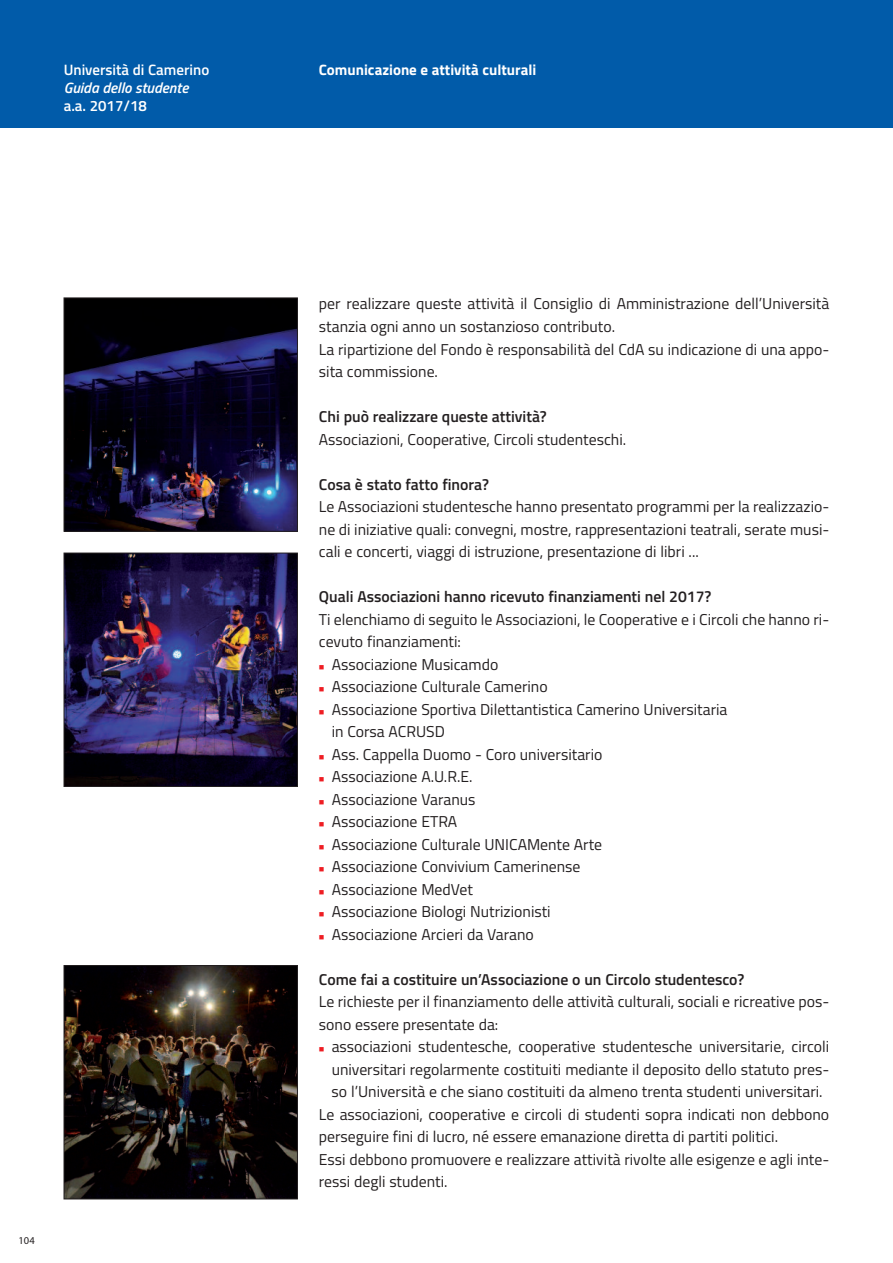
<style>
.page{position:relative;width:893px;height:1263px;background:#fff}
.page>*{position:absolute;margin:0;border:0;box-sizing:border-box;transform-origin:0 0}
.t1{font:15.75px/22.5px "Titillium";color:#231f20}
.t2{font:600 15.75px "Titillium";color:#231f20}
.t3{font:600 15px "Titillium";color:#fff}
.t4{font:700 15px "Titillium";color:#fff}
.t5{font:italic 600 15px "Titillium";color:#fff}
.t6{font:10.5px "Myriad";color:#231f20}
.s1{color:#ee1d23}
</style>
<div class="page">
<div style="left:0;top:0;width:893px;height:128px;background:#015ba9"></div>
<img style="left:66px;top:967px;width:230px;height:230px">
<div style="left:64px;top:965px;width:234px;height:234px;border:1px solid #231f20"></div>
<img style="left:66px;top:555px;width:230px;height:230px">
<div style="left:64px;top:553px;width:234px;height:234px;border:1px solid #231f20"></div>
<img style="left:66px;top:300px;width:230px;height:229px">
<div style="left:64px;top:298px;width:234px;height:233px;border:1px solid #231f20"></div>
<p class="t3" style="left:64px;top:64px;width:147px">Università di Camerino</p>
<p class="t5" style="left:64px;top:82px;width:126px">Guida dello studente</p>
<p class="t3" style="left:64px;top:100px;width:85px">a.a. 2017/18</p>
<p class="t6" style="left:18px;top:1237px;width:18px">104</p>
<p class="t4" style="left:319px;top:65px;width:219px">Comunicazione e attività culturali</p>
<p class="t1" style="left:319px;top:294px;width:512px">per realizzare queste attività il Consiglio di Amministrazione dell’Università stanzia ogni anno un sostanzioso contributo.<br>La ripartizione del Fondo è responsabilità del CdA su indicazione di una appo&shy;sita commissione.</p>
<p class="t2" style="left:319px;top:411px;width:229px">Chi può realizzare queste attività?</p>
<p class="t1" style="left:319px;top:429px;width:309px">Associazioni, Cooperative, Circoli studenteschi.</p>
<p class="t2" style="left:319px;top:478px;width:172px">Cosa è stato fatto finora?</p>
<p class="t1" style="left:319px;top:497px;width:512px;text-align:justify">Le Associazioni studentesche hanno presentato programmi per la realizzazio&shy;ne di iniziative quali: convegni, mostre, rappresentazioni teatrali, serate musi&shy;cali e concerti, viaggi di istruzione, presentazione di libri ...</p>
<p class="t2" style="left:319px;top:591px;width:394px">Quali Associazioni hanno ricevuto finanziamenti nel 2017?</p>
<p class="t1" style="left:319px;top:609px;width:512px">Ti elenchiamo di seguito le Associazioni, le Cooperative e i Circoli che han no ri&shy;cevuto finanziamenti:</p>
<p class="t1" style="left:319px;top:654px;width:181px"><span class="s1">■</span> Associazione Musicamdo</p>
<p class="t1" style="left:319px;top:677px;width:230px"><span class="s1">■</span> Associazione Culturale Camerino</p>
<p class="t1" style="left:332px;top:699px;width:397px;text-indent:-13px"><span class="s1">■</span> Associazione Sportiva Dilettantistica Camerino Universitaria in Corsa ACRUSD</p>
<p class="t1" style="left:319px;top:744px;width:285px"><span class="s1">■</span> Ass. Cappella Duomo - Coro universitario</p>
<p class="t1" style="left:319px;top:767px;width:155px"><span class="s1">■</span> Associazione A.U.R.E.</p>
<p class="t1" style="left:319px;top:789px;width:158px"><span class="s1">■</span> Associazione Varanus</p>
<p class="t1" style="left:319px;top:812px;width:140px"><span class="s1">■</span> Associazione ETRA</p>
<p class="t1" style="left:319px;top:834px;width:285px"><span class="s1">■</span> Associazione Culturale UNICAMente Arte</p>
<p class="t1" style="left:319px;top:857px;width:263px"><span class="s1">■</span> Associazione Convivium Camerinense</p>
<p class="t1" style="left:319px;top:879px;width:156px"><span class="s1">■</span> Associazione MedVet</p>
<p class="t1" style="left:319px;top:902px;width:233px"><span class="s1">■</span> Associazione Biologi Nutrizionisti</p>
<p class="t1" style="left:319px;top:924px;width:216px"><span class="s1">■</span> Associazione Arcieri da Varano</p>
<p class="t2" style="left:319px;top:973px;width:427px">Come fai a costituire un’Associazione o un Circolo studentesco?</p>
<p class="t1" style="left:319px;top:992px;width:512px">Le richieste per il finanziamento delle attività culturali, sociali e ricreative pos&shy;sono essere presentate da:</p>
<p class="t1" style="left:319px;top:1037px;width:512px"><span class="s1">■</span> associazioni studentesche, cooperative studentesche universitarie, circoli</p>
<p class="t1" style="left:332px;top:1059px;width:499px">universitari regolarmente costituiti mediante il deposito dello statuto pres-</p>
<p class="t1" style="left:332px;top:1082px;width:492px">so l’Università e che siano costituiti da almeno trenta studenti universitari.</p>
<p class="t1" style="left:319px;top:1104px;width:512px">Le associazioni, cooperative e circoli di studenti sopra indicati non debbono</p>
<p class="t1" style="left:319px;top:1127px;width:461px">perseguire fini di lucro, né essere emanazione diretta di partiti politici.</p>
<p class="t1" style="left:319px;top:1149px;width:512px">Essi debbono promuovere e realizzare attività rivolte alle esigenze e agli inte-</p>
<p class="t1" style="left:319px;top:1172px;width:130px">ressi degli studenti.</p>
</div>
